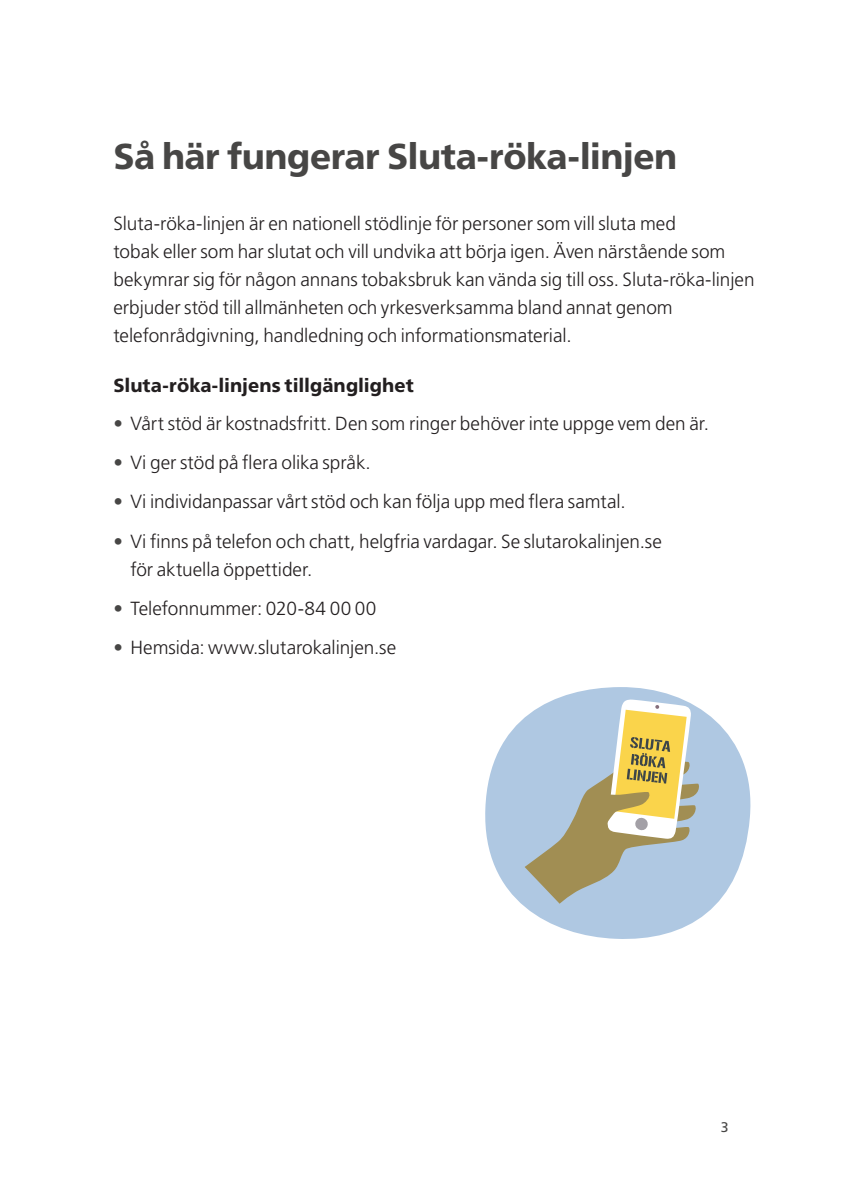
<style>
.page{position:relative;width:842px;height:1191px;background:#fff}
.page>*{position:absolute;margin:0;border:0;box-sizing:border-box;transform-origin:0 0}
.t1{font:800 36px "Frutiger SLLOTF";letter-spacing:-.015em;color:#474645}
.t2{font:300 19px/28px "Frutiger SLLOTF";letter-spacing:-.005em;color:#231f20}
.t3{font:800 19px "Frutiger SLLOTF";color:#231f20}
.t4{font:14px "Frutiger SLLOTF";color:#474645}
.s1{color:#474645}
</style>
<div class="page">
<svg style="left:485px;top:687px;width:265px;height:252px;fill:#afc8e2"></svg>
<svg style="left:525px;top:699px;width:175px;height:204px;background:#bbbfac"></svg>
<p class="t1" style="left:113px;top:135px;width:566px">Så här fungerar Sluta-röka-linjen</p>
<p class="t2" style="left:113px;top:209px;width:643px">Sluta-röka-linjen är en nationell stödlinje för personer som vill sluta med<br>tobak eller som har slutat och vill undvika att börja igen. Även närstående som bekymrar sig för någon annans tobaksbruk kan vända sig till oss. Sluta-röka-linjen erbjuder stöd till allmänheten och yrkesverksamma bland annat genom</p>
<p class="t2" style="left:113px;top:321px;width:460px">telefonrådgivning, handledning och informationsmaterial.</p>
<h2 class="t3" style="left:113px;top:374px;width:302px">Sluta-röka-linjens tillgänglighet</h2>
<p class="t2" style="left:113px;top:409px;width:597px"><span class="s1">•</span> Vårt stöd är kostnadsfritt. Den som ringer behöver inte uppge vem den är.</p>
<p class="t2" style="left:113px;top:448px;width:259px"><span class="s1">•</span> Vi ger stöd på flera olika språk.</p>
<p class="t2" style="left:113px;top:488px;width:514px"><span class="s1">•</span> Vi individanpassar vårt stöd och kan följa upp med flera samtal.</p>
<p class="t2" style="left:130px;top:527px;width:533px;text-indent:-17px"><span class="s1">•</span> Vi finns på telefon och chatt, helgfria vardagar. Se slutarokalinjen.se för aktuella öppettider.</p>
<p class="t2" style="left:113px;top:594px;width:265px"><span class="s1">•</span> Telefonnummer: 020-84 00 00</p>
<p class="t2" style="left:113px;top:634px;width:284px"><span class="s1">•</span> Hemsida: www.slutarokalinjen.se</p>
<p class="t4" style="left:721px;top:1119px;width:9px">3</p>
</div>
